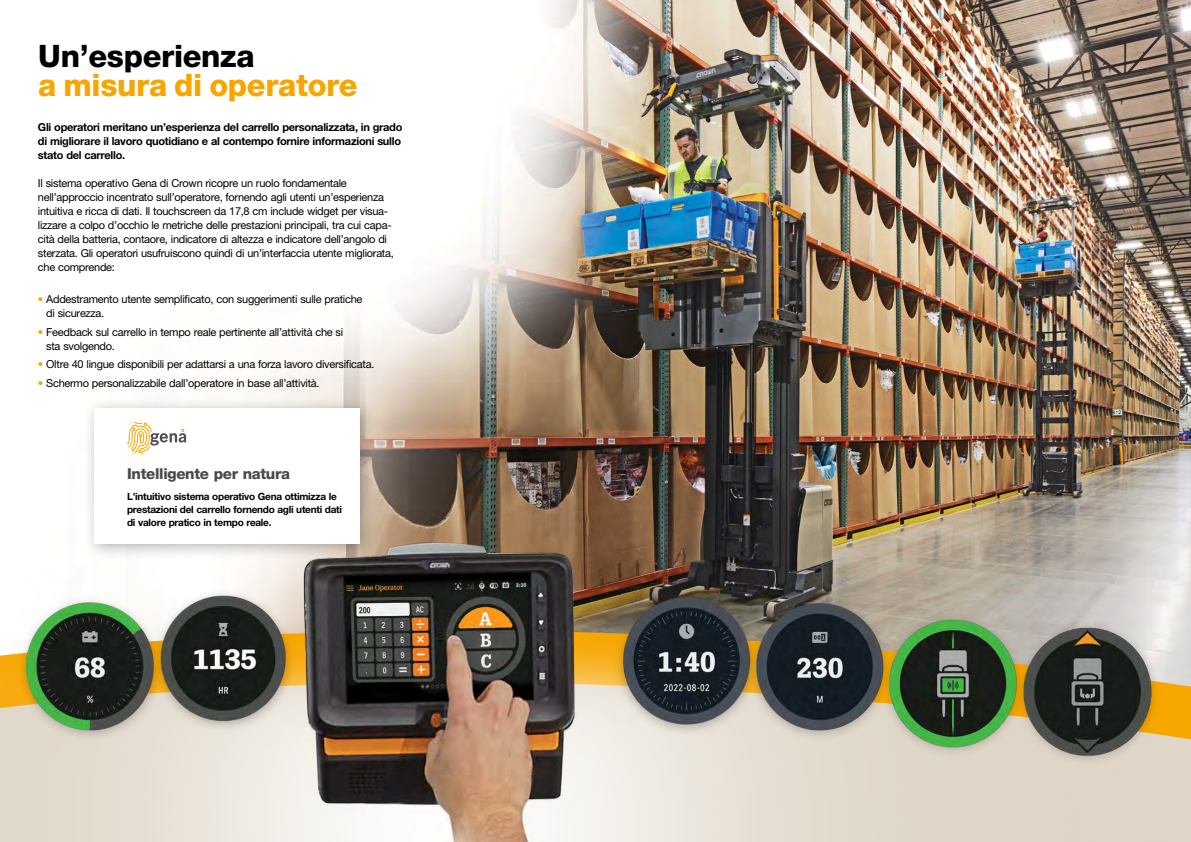
<style>
.page{position:relative;width:1191px;height:842px;background:#fff}
.page>*{position:absolute;margin:0;border:0;box-sizing:border-box;transform-origin:0 0}
.t1{font:800 31px "Helvetica Neue LT Std";letter-spacing:-.01em;color:#f7a600}
.t2{font:800 31px "Helvetica Neue LT Std";letter-spacing:-.01em;color:#000}
.t3{font:800 15px "Helvetica Neue LT Std";letter-spacing:-.02em;color:#4a4a49}
.t4{font:11px/14px "Helvetica Neue LT Std";letter-spacing:-.025em;color:#000}
.t5{font:700 11px/14px "Helvetica Neue LT Std";letter-spacing:-.025em;color:#000}
.t6{font:700 10px/13px "Helvetica Neue LT Std";letter-spacing:-.025em;color:#000}
.s1{color:#f7a600}
</style>
<div class="page">
<img style="left:267px;top:0;width:924px;height:520px">
<img style="left:0;top:520px;width:1191px;height:322px">
<div style="left:82px;top:397px;width:295px;height:164px;background:#000;opacity:.3"></div>
<div style="left:94px;top:408px;width:265px;height:135px;background:#fff"></div>
<svg style="left:127px;top:422px;width:59px;height:32px"></svg>
<h1 class="t2" style="left:38px;top:38px;width:218px">Un’esperienza</h1>
<h1 class="t1" style="left:38px;top:67px;width:321px">a misura di operatore</h1>
<p class="t5" style="left:38px;top:119px;width:366px">Gli operatori meritano un’esperienza del carrello personalizzata, in grado di migliorare il lavoro quotidiano e al contempo fornire informazioni sullo stato del carrello.</p>
<p class="t4" style="left:38px;top:176px;width:357px">Il sistema operativo Gena di Crown ricopre un ruolo fondamentale nell’approccio incentrato sull’operatore, fornendo agli utenti un’esperienza intuitiva e ricca di dati. Il touchscreen da 17,8 cm include widget per visua&shy;lizzare a colpo d’occhio le metriche delle prestazioni principali, tra cui capa&shy;cità della batteria, contaore, indicatore di altezza e indicatore dell’angolo di sterzata. Gli operatori usufruiscono quindi di un’interfaccia utente migliorata, che comprende:</p>
<p class="t4" style="left:46px;top:292px;width:318px;text-indent:-8px"><span class="s1">•</span> Addestramento utente semplificato, con suggerimenti sulle pratiche di sicurezza.</p>
<p class="t4" style="left:46px;top:325px;width:298px;text-indent:-8px"><span class="s1">•</span> Feedback sul carrello in tempo reale pertinente all’attività che si sta svolgendo.</p>
<p class="t4" style="left:38px;top:357px;width:338px"><span class="s1">•</span> Oltre 40 lingue disponibili per adattarsi a una forza lavoro diversificata.</p>
<p class="t4" style="left:38px;top:376px;width:283px"><span class="s1">•</span> Schermo personalizzabile dall’operatore in base all’attività.</p>
<h2 class="t3" style="left:127px;top:464px;width:164px">Intelligente per natura</h2>
<p class="t6" style="left:127px;top:489px;width:216px">L’intuitivo sistema operativo Gena ottimizza le prestazioni del carrello fornendo agli utenti dati di valore pratico in tempo reale.</p>
</div>
